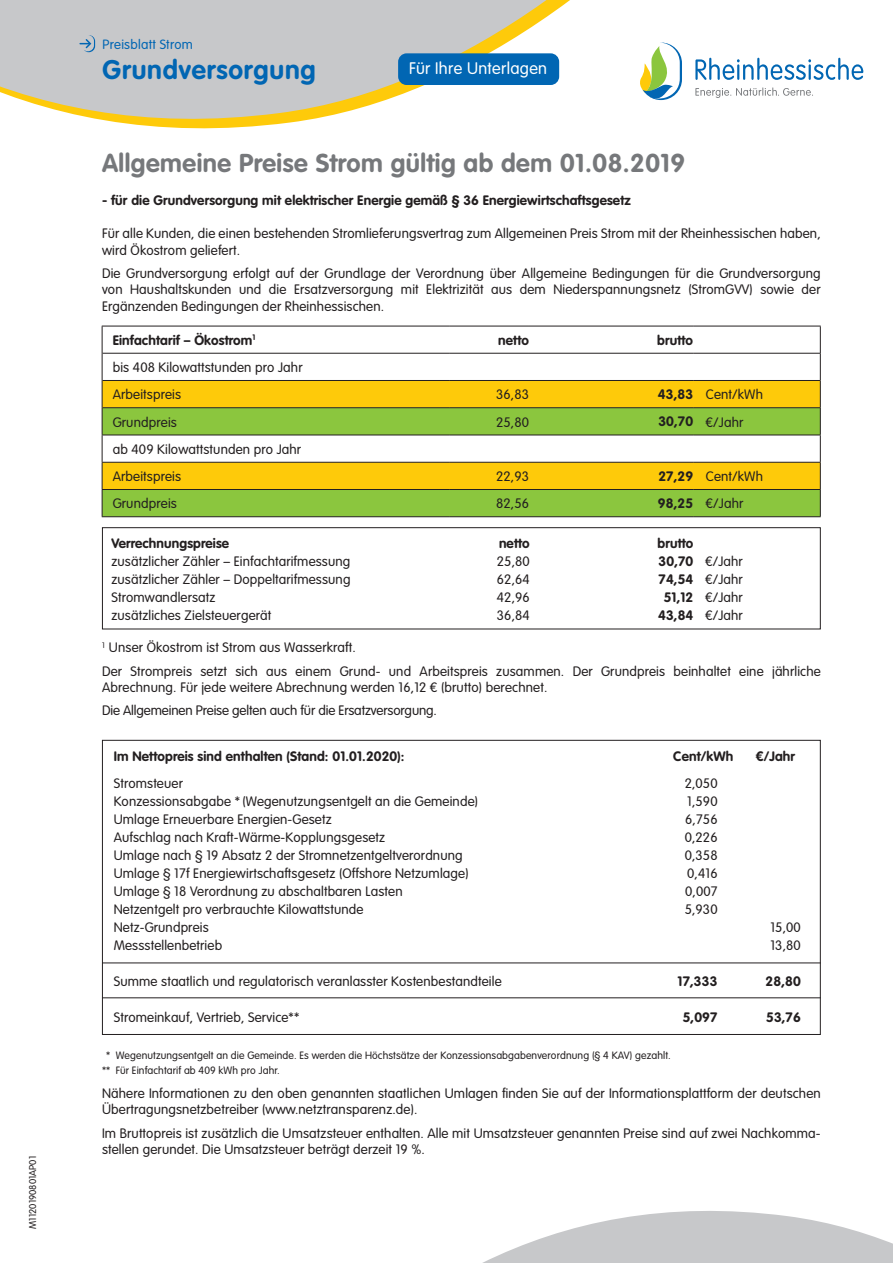
<style>
.page{position:relative;width:893px;height:1263px;background:#fff}
.page>*{position:absolute;margin:0;border:0;box-sizing:border-box;transform-origin:0 0}
.t1{font:700 26.55px "VAG Rounded LT";letter-spacing:.03em;color:#0166b3}
.t2{font:700 25.5px "VAG Rounded LT";letter-spacing:.02em;color:#76787b}
.t3{font:300 16.5px "VAG Rounded LT";letter-spacing:.02em;color:#fff}
.t4{font:300 13.5px/16.5px "VAG Rounded LT";letter-spacing:.01em;color:#231f20}
.t5{font:700 13.5px "VAG Rounded LT";letter-spacing:.01em;color:#231f20}
.t6{font:300 13.2px "VAG Rounded LT";letter-spacing:.02em;color:#0166b3}
.t7{font:300 10.5px/15.3px "VAG Rounded LT";letter-spacing:.01em;color:#231f20}
.t8{font:300 9.75px "VAG Rounded LT";color:#231f20}
.s1{font-weight:700}
</style>
<div class="page">
<svg style="left:0;top:0;width:864px;height:129px"></svg>
<svg style="left:80px;top:35px;width:15px;height:17px"></svg>
<svg style="left:482px;top:1211px;width:411px;height:52px;fill:#c7c8ca"></svg>
<svg style="left:640px;top:43px;width:42px;height:57px"></svg>
<svg style="left:695px;top:58px;width:168px;height:22px"></svg>
<svg style="left:695px;top:87px;width:118px;height:11px"></svg>
<div style="left:398px;top:53px;width:161px;height:32px;background:#0166b3;border-radius:9px"></div>
<div style="left:102px;top:527px;width:719px;height:102px;border:1px solid #231f20"></div>
<svg style="left:102px;top:326px;width:719px;height:190px"></svg>
<hr style="left:102px;top:516px;width:348px;height:1px;background:#231f20">
<hr style="left:450px;top:516px;width:79px;height:1px;background:#231f20">
<hr style="left:529px;top:516px;width:164px;height:1px;background:#231f20">
<hr style="left:693px;top:516px;width:128px;height:1px;background:#231f20">
<hr style="left:102px;top:962px;width:719px;height:1px;background:#231f20">
<hr style="left:102px;top:997px;width:719px;height:1px;background:#231f20">
<p class="t8" style="left:27px;top:1229px;width:74px;rotate:-90deg">M1120190801AP01</p>
<p class="t6" style="left:103px;top:37px;width:92px">Preisblatt Strom</p>
<h1 class="t1" style="left:103px;top:55px;width:215px">Grundversorgung</h1>
<p class="t3" style="left:409px;top:59px;width:140px">Für Ihre Unterlagen</p>
<h2 class="t2" style="left:102px;top:148px;width:584px">Allgemeine Preise Strom gültig ab dem 01.08.2019</h2>
<p class="t5" style="left:102px;top:193px;width:530px">- für die Grundversorgung mit elektrischer Energie gemäß § 36 Energiewirtschaftsgesetz</p>
<p class="t4" style="left:102px;top:226px;width:720px">Für alle Kunden, die einen bestehenden Stromlieferungsvertrag zum Allgemeinen Preis Strom mit der Rheinhessischen haben, wird Ökostrom geliefert.</p>
<p class="t4" style="left:102px;top:265px;width:720px;text-align:justify">Die Grundversorgung erfolgt auf der Grundlage der Verordnung über Allgemeine Bedingungen für die Grundversorgung von Haushaltskunden und die Ersatzversorgung mit Elektrizität aus dem Niederspannungsnetz (StromGVV) sowie der Ergänzenden Bedingungen der Rheinhessischen.</p>
<p class="t5" style="left:113px;top:332px;width:144px">Einfachtarif – Ökostrom<sup>1</sup></p>
<p class="t5" style="left:498px;top:332px;width:32px">netto</p>
<p class="t5" style="left:657px;top:332px;width:37px">brutto</p>
<p class="t4" style="left:113px;top:354px;width:191px;line-height:27.3px">bis 408 Kilowattstunden pro Jahr<br>Arbeitspreis</p>
<p class="t4" style="left:496px;top:387px;width:34px">36,83</p>
<p class="t4" style="left:658px;top:387px;width:107px"><span class="s1">43,83</span> Cent/kWh</p>
<p class="t4" style="left:113px;top:414px;width:66px">Grundpreis</p>
<p class="t4" style="left:496px;top:414px;width:34px">25,80</p>
<p class="t4" style="left:658px;top:414px;width:86px"><span class="s1">30,70</span> €/Jahr</p>
<p class="t4" style="left:113px;top:436px;width:190px;line-height:27.3px">ab 409 Kilowattstunden pro Jahr<br>Arbeitspreis</p>
<p class="t4" style="left:496px;top:468px;width:34px">22,93</p>
<p class="t4" style="left:658px;top:468px;width:106px"><span class="s1">27,29</span> Cent/kWh</p>
<p class="t4" style="left:113px;top:496px;width:66px">Grundpreis</p>
<p class="t4" style="left:496px;top:496px;width:34px">82,56</p>
<p class="t4" style="left:658px;top:496px;width:87px"><span class="s1">98,25</span> €/Jahr</p>
<p class="t5" style="left:111px;top:535px;width:119px">Verrechnungspreise</p>
<p class="t5" style="left:499px;top:535px;width:32px">netto</p>
<p class="t5" style="left:657px;top:535px;width:37px">brutto</p>
<p class="t4" style="left:111px;top:553px;width:240px">zusätzlicher Zähler – Einfachtarifmessung</p>
<p class="t4" style="left:497px;top:553px;width:34px">25,80</p>
<p class="t4" style="left:659px;top:553px;width:86px"><span class="s1">30,70</span> €/Jahr</p>
<p class="t4" style="left:111px;top:571px;width:241px">zusätzlicher Zähler – Doppeltarifmessung</p>
<p class="t4" style="left:497px;top:571px;width:34px">62,64</p>
<p class="t4" style="left:659px;top:571px;width:86px"><span class="s1">74,54</span> €/Jahr</p>
<p class="t4" style="left:111px;top:589px;width:106px">Stromwandlersatz</p>
<p class="t4" style="left:497px;top:589px;width:34px">42,96</p>
<p class="t4" style="left:664px;top:589px;width:81px"><span class="s1">51,12</span> €/Jahr</p>
<p class="t4" style="left:111px;top:607px;width:161px">zusätzliches Zielsteuergerät</p>
<p class="t4" style="left:497px;top:607px;width:34px">36,84</p>
<p class="t4" style="left:658px;top:607px;width:86px"><span class="s1">43,84</span> €/Jahr</p>
<p class="t4" style="left:102px;top:636px;width:720px;line-height:23.2px"><sup>1</sup> Unser Ökostrom ist Strom aus Wasserkraft.<br>Der Strompreis setzt sich aus einem Grund- und Arbeitspreis zusammen. Der Grundpreis beinhaltet eine jährliche</p>
<p class="t4" style="left:102px;top:676px;width:447px;line-height:23.2px">Abrechnung. Für jede weitere Abrechnung werden 16,12 € (brutto) berechnet.<br>Die Allgemeinen Preise gelten auch für die Ersatzversorgung.</p>
<p class="t5" style="left:114px;top:748px;width:292px">Im Nettopreis sind enthalten (Stand: 01.01.2020):</p>
<p class="t5" style="left:673px;top:748px;width:61px">Cent/kWh</p>
<p class="t5" style="left:756px;top:748px;width:41px">€/Jahr</p>
<p class="t4" style="left:114px;top:775px;width:71px">Stromsteuer</p>
<p class="t4" style="left:685px;top:775px;width:34px">2,050</p>
<p class="t4" style="left:114px;top:793px;width:366px">Konzessionsabgabe * (Wegenutzungsentgelt an die Gemeinde)</p>
<p class="t4" style="left:687px;top:793px;width:32px">1,590</p>
<p class="t4" style="left:114px;top:811px;width:219px">Umlage Erneuerbare Energien-Gesetz</p>
<p class="t4" style="left:685px;top:811px;width:34px">6,756</p>
<p class="t4" style="left:114px;top:829px;width:273px">Aufschlag nach Kraft-Wärme-Kopplungsgesetz</p>
<p class="t4" style="left:685px;top:829px;width:34px">0,226</p>
<p class="t4" style="left:114px;top:847px;width:350px">Umlage nach § 19 Absatz 2 der Stromnetzentgeltverordnung</p>
<p class="t4" style="left:685px;top:847px;width:34px">0,358</p>
<p class="t4" style="left:114px;top:865px;width:356px">Umlage § 17f Energiewirtschaftsgesetz (Offshore Netzumlage)</p>
<p class="t4" style="left:687px;top:865px;width:32px">0,416</p>
<p class="t4" style="left:114px;top:883px;width:290px">Umlage § 18 Verordnung zu abschaltbaren Lasten</p>
<p class="t4" style="left:685px;top:883px;width:34px">0,007</p>
<p class="t4" style="left:114px;top:901px;width:251px">Netzentgelt pro verbrauchte Kilowattstunde</p>
<p class="t4" style="left:685px;top:901px;width:34px">5,930</p>
<p class="t4" style="left:114px;top:919px;width:96px">Netz-Grundpreis</p>
<p class="t4" style="left:770px;top:919px;width:32px">15,00</p>
<p class="t4" style="left:114px;top:937px;width:110px">Messstellenbetrieb</p>
<p class="t4" style="left:770px;top:937px;width:32px">13,80</p>
<p class="t4" style="left:114px;top:973px;width:389px">Summe staatlich und regulatorisch veranlasster Kostenbestandteile</p>
<p class="t5" style="left:678px;top:973px;width:41px">17,333</p>
<p class="t5" style="left:766px;top:973px;width:37px">28,80</p>
<p class="t4" style="left:114px;top:1009px;width:187px">Stromeinkauf, Vertrieb, Service**</p>
<p class="t5" style="left:683px;top:1009px;width:36px">5,097</p>
<p class="t5" style="left:766px;top:1009px;width:36px">53,76</p>
<p class="t7" style="left:102px;top:1048px;width:570px;text-indent:4px">* Wegenutzungsentgelt an die Gemeinde. Es werden die Höchstsätze der Konzessionsabgabenverordnung (§ 4 KAV) gezahlt. ** Für Einfachtarif ab 409 kWh pro Jahr.</p>
<p class="t4" style="left:102px;top:1085px;width:720px">Nähere Informationen zu den oben genannten staatlichen Umlagen finden Sie auf der Informationsplattform der deutschen<br>Übertragungsnetzbetreiber (www.netztransparenz.de).</p>
<p class="t4" style="left:102px;top:1125px;width:720px">Im Bruttopreis ist zusätzlich die Umsatzsteuer enthalten. Alle mit Umsatzsteuer genannten Preise sind auf zwei Nachkomma&shy;stellen gerundet. Die Umsatzsteuer beträgt derzeit 19 %.</p>
</div>
